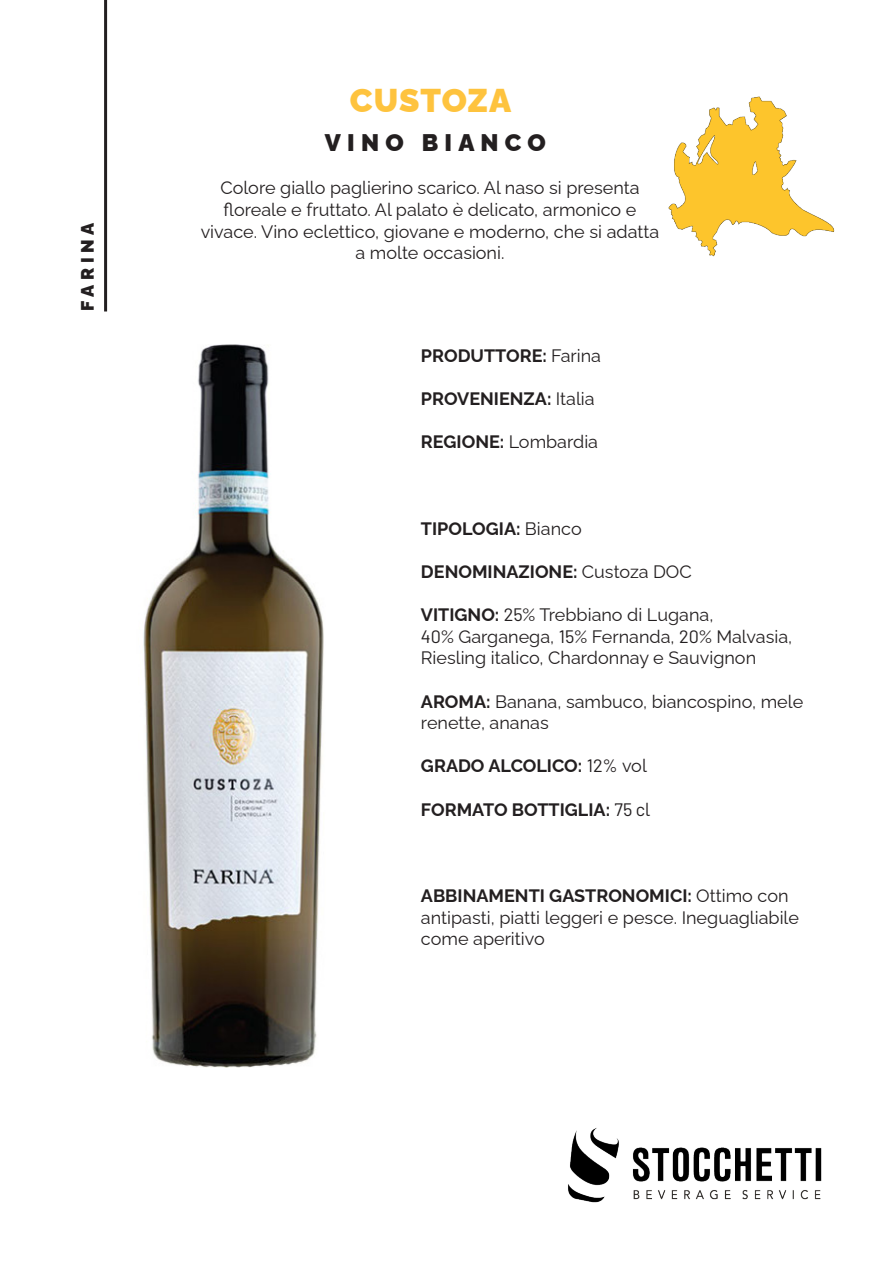
<style>
.page{position:relative;width:893px;height:1263px;background:#fff}
.page>*{position:absolute;margin:0;border:0;box-sizing:border-box;transform-origin:0 0}
.t1{font:900 33px "Raleway";letter-spacing:.03em;color:#fec33e}
.t2{font:900 24px "Raleway";letter-spacing:.26em;color:#231f20}
.t3{font:18px/21.6px "Raleway";color:#231f20}
.t4{font:700 18px "Raleway";color:#231f20}
.t5{font:900 18px "Raleway";letter-spacing:.26em;color:#231f20}
.s1{font-weight:400}
.s2{font-weight:700}
.s3{font-family:"Barlow"}
.s4{font-family:"Barlow";font-weight:400}
</style>
<div class="page">
<img style="left:568px;top:1128px;width:254px;height:75px">
<img style="left:143px;top:345px;width:181px;height:722px">
<hr style="left:104px;top:0;width:3px;height:311px;background:#231f20">
<img style="left:668px;top:96px;width:167px;height:161px">
<p class="t5" style="left:73px;top:311px;width:90px;rotate:-90deg">FARINA</p>
<p class="t1" style="left:350px;top:74px;width:163px">CUSTOZA</p>
<p class="t2" style="left:325px;top:124px;width:222px">VINO BIANCO</p>
<p class="t3" style="left:201px;top:175px;width:460px;text-align:center">Colore giallo paglierino scarico. Al naso si presenta floreale e fruttato. Al palato è delicato, armonico e vivace. Vino eclettico, giovane e moderno, che si adatta a molte occasioni.</p>
<p class="t4" style="left:421px;top:341px;width:182px">PRODUTTORE: <span class="s1">Farina</span></p>
<p class="t4" style="left:421px;top:384px;width:175px">PROVENIENZA: <span class="s1">Italia</span></p>
<p class="t3" style="left:421px;top:429px;width:179px"><span class="s2">REGIONE:</span> Lombardia</p>
<p class="t4" style="left:421px;top:514px;width:162px">TIPOLOGIA: <span class="s1">Bianco</span></p>
<p class="t4" style="left:421px;top:557px;width:272px">DENOMINAZIONE: <span class="s1">Custoza DOC</span></p>
<p class="t3" style="left:421px;top:602px;width:294px"><span class="s2">VITIGNO:</span> <span class="s3">25</span>% Trebbiano di Lugana,</p>
<p class="t3" style="left:421px;top:624px;width:373px"><span class="s3">40</span>% Garganega, <span class="s3">15</span>% Fernanda, <span class="s3">20</span>% Malvasia,<br>Riesling italico, Chardonnay e Sauvignon</p>
<p class="t3" style="left:421px;top:688px;width:384px"><span class="s2">AROMA:</span> Banana, sambuco, biancospino, mele renette, ananas</p>
<p class="t4" style="left:421px;top:752px;width:227px">GRADO ALCOLICO: <span class="s4">12%</span> <span class="s1">vol</span></p>
<p class="t4" style="left:421px;top:795px;width:231px">FORMATO BOTTIGLIA: <span class="s4">75 c</span><span class="s1">l</span></p>
<p class="t3" style="left:421px;top:883px;width:380px"><span class="s2">ABBINAMENTI GASTRONOMICI:</span> Ottimo con antipasti, piatti leggeri e pesce. Ineguagliabile come aperitivo</p>
</div>
